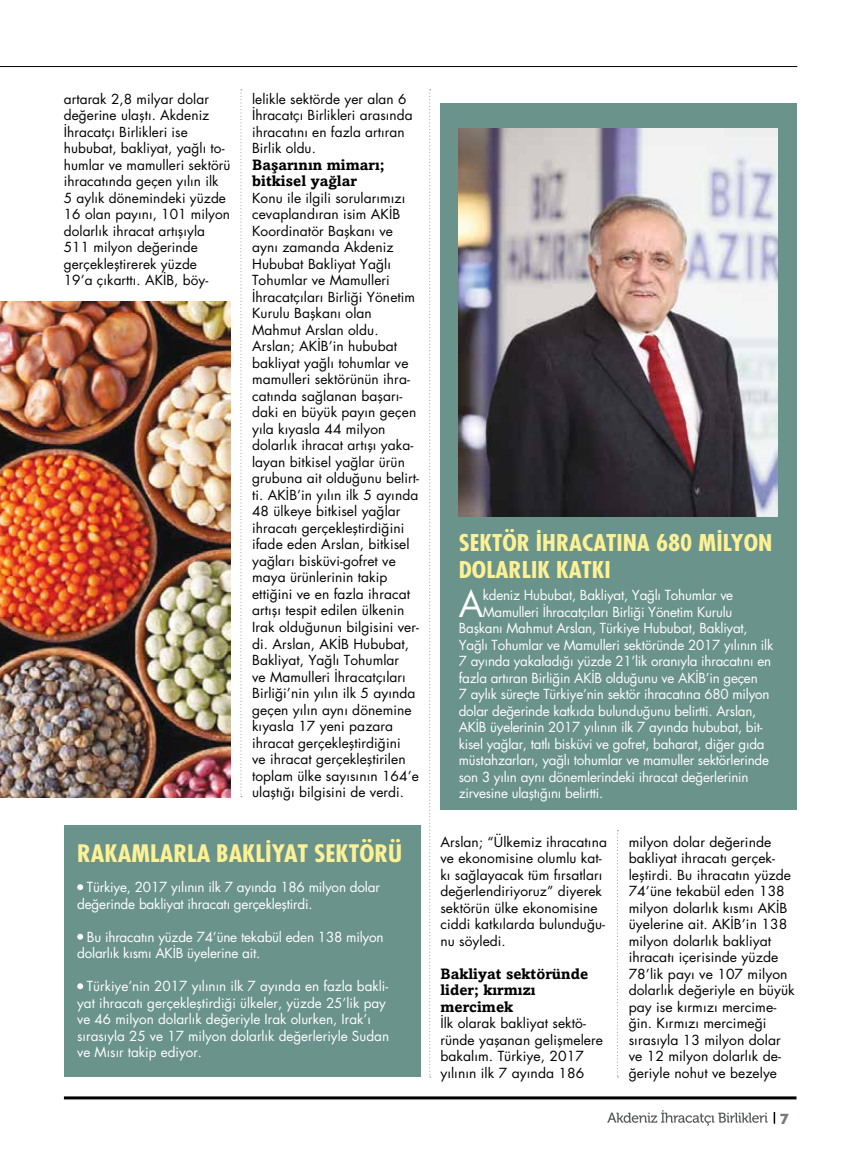
<style>
.page{position:relative;width:851px;height:1149px;background:#fff}
.page>*{position:absolute;margin:0;border:0;box-sizing:border-box;transform-origin:0 0}
.t1{font:35.4px "Futura Bookm";color:#fff}
.t2{font:23.4px "Futura Cond Bold Tr";color:#fdf195;scale:1.1 1}
.t3{font:22.5px/27px "Futura Cond Bold Tr";color:#fdf195;scale:1.1 1}
.t4{font:15px/16.5px "Amasis MT Bold";letter-spacing:.005em;color:#000}
.t5{font:15px "Neutra Disp Titling";color:#77787b}
.t6{font:13.5px/16.5px "Futura Bookm";letter-spacing:.005em;color:#000}
.t7{font:13.5px/16.5px "Futura Bookm";letter-spacing:-.015em;color:#fff}
</style>
<div class="page">
<hr style="left:64px;top:1096px;width:732px;height:3px;background:#000">
<hr style="left:0;top:66px;width:797px;height:1px;background:#000">
<svg style="left:773px;top:1112px;width:2px;height:11px"></svg>
<svg style="left:607px;top:1110px;width:160px;height:15px"></svg>
<svg style="left:617px;top:830px;width:1px;height:247px"></svg>
<svg style="left:429px;top:89px;width:1px;height:988px"></svg>
<svg style="left:240px;top:89px;width:2px;height:706px"></svg>
<img style="left:0;top:302px;width:231px;height:494px">
<div style="left:440px;top:104px;width:356px;height:705px;background:#6a938b"></div>
<img style="left:458px;top:129px;width:319px;height:387px">
<div style="left:64px;top:824px;width:356px;height:251px;background:#6a938b"></div>
<svg style="left:77px;top:884px;width:6px;height:5px"></svg>
<svg style="left:77px;top:933px;width:6px;height:6px"></svg>
<svg style="left:77px;top:983px;width:6px;height:5px"></svg>
<p class="t6" style="left:64px;top:90px;width:168px">artarak 2,8 milyar dolar değerine ulaştı. Akdeniz<br>İhracatçı Birlikleri ise hububat, bakliyat, yağlı to&shy;humlar ve mamulleri sektörü ihracatında geçen yılın ilk<br>5 aylık dönemindeki yüzde<br>16 olan payını, 101 milyon dolarlık ihracat artışıyla<br>511 milyon değerinde gerçekleştirerek yüzde<br>19’a çıkarttı. AKİB, böy-</p>
<p class="t6" style="left:252px;top:90px;width:162px">lelikle sektörde yer alan 6<br>İhracatçı Birlikleri arasında ihracatını en fazla artıran<br>Birlik oldu.</p>
<p class="t4" style="left:252px;top:156px;width:134px">Başarının mimarı; bitkisel yağlar</p>
<p class="t6" style="left:252px;top:189px;width:168px">Konu ile ilgili sorularımızı cevaplandıran isim AKİB<br>Koordinatör Başkanı ve aynı zamanda Akdeniz<br>Hububat Bakliyat Yağlı<br>Tohumlar ve Mamulleri<br>İhracatçıları Birliği Yönetim<br>Kurulu Başkanı olan<br>Mahmut Arslan oldu.<br>Arslan; AKİB’in hububat bakliyat yağlı tohumlar ve mamulleri sektörünün ihra&shy;catında sağlanan başarı&shy;daki en büyük payın geçen yıla kıyasla 44 milyon dolarlık ihracat artışı yaka&shy;layan bitkisel yağlar ürün grubuna ait olduğunu belirt&shy;ti. AKİB’in yılın ilk 5 ayında<br>48 ülkeye bitkisel yağlar ihracatı gerçekleştirdiğini ifade eden Arslan, bitkisel yağları bisküvi-gofret ve maya ürünlerinin takip ettiğini ve en fazla ihracat artışı tespit edilen ülkenin<br>Irak olduğunun bilgisini ver&shy;di. Arslan, AKİB Hububat,<br>Bakliyat, Yağlı Tohumlar<br>ve Mamulleri İhracatçıları<br>Birliği’nin yılın ilk 5 ayında geçen yılın aynı dönemine kıyasla 17 yeni pazara ihracat gerçekleştirdiğini<br>ve ihracat gerçekleştirilen toplam ülke sayısının 164’e ulaştığı bilgisini de verdi.</p>
<h3 class="t3" style="left:458px;top:529px;width:286px">SEKTÖR IH RACATINA 680 MILYON<br>DOLARLIK KATKI</h3>
<h1 class="t1" style="left:458px;top:579px;width:26px">A</h1>
<p class="t7" style="left:482px;top:586px;width:252px">kdeniz Hububat, Bakliyat, Yağlı Tohumlar ve</p>
<p class="t7" style="left:482px;top:603px;width:251px">Mamulleri İhracatçıları Birliği Yönetim Kurulu</p>
<p class="t7" style="left:458px;top:619px;width:290px">Başkanı Mahmut Arslan, Türkiye Hububat, Bakliyat,</p>
<p class="t7" style="left:458px;top:636px;width:316px">Yağlı Tohumlar ve Mamulleri sektöründe 2017 yılının ilk</p>
<p class="t7" style="left:458px;top:652px;width:314px">7 ayında yakaladığı yüzde 21’lik oranıyla ihracatını en</p>
<p class="t7" style="left:458px;top:669px;width:300px">fazla artıran Birliğin AKİB olduğunu ve AKİB’in geçen</p>
<p class="t7" style="left:458px;top:685px;width:312px">7 aylık süreçte Türkiye’nin sektör ihracatına 680 milyon</p>
<p class="t7" style="left:458px;top:702px;width:299px">dolar değerinde katkıda bulunduğunu belirtti. Arslan,</p>
<p class="t7" style="left:458px;top:718px;width:305px">AKİB üyelerinin 2017 yılının ilk 7 ayında hububat, bit-</p>
<p class="t7" style="left:458px;top:735px;width:307px">kisel yağlar, tatlı bisküvi ve gofret, baharat, diğer gıda</p>
<p class="t7" style="left:458px;top:751px;width:311px">müstahzarları, yağlı tohumlar ve mamuller sektörlerinde</p>
<p class="t7" style="left:458px;top:768px;width:291px">son 3 yılın aynı dönemlerindeki ihracat değerlerinin</p>
<p class="t7" style="left:458px;top:784px;width:146px">zirvesine ulaştığını belirtti.</p>
<h2 class="t2" style="left:77px;top:838px;width:13px">RAKA</h2>
<h2 class="t2" style="left:131px;top:838px;width:248px">MLARLA BAKLIYAT SEKTÖRÜ</h2>
<p class="t6" style="left:440px;top:833px;width:168px">Arslan; “Ülkemiz ihracatına ve ekonomisine olumlu kat&shy;kı sağlayacak tüm fırsatları değerlendiriyoruz” diyerek sektörün ülke ekonomisine ciddi katkılarda bulunduğu&shy;nu söyledi.</p>
<p class="t4" style="left:440px;top:964px;width:149px">Bakliyat sektöründe lider; kırmızı mercimek</p>
<p class="t6" style="left:440px;top:1014px;width:164px">İlk olarak bakliyat sektö&shy;ründe yaşanan gelişmelere bakalım. Türkiye, 2017 yılının ilk 7 ayında 186</p>
<p class="t7" style="left:77px;top:878px;width:304px;text-indent:10px">Türkiye, 2017 yılının ilk 7 ayında 186 milyon dolar değerinde bakliyat ihracatı gerçekleştirdi.</p>
<p class="t7" style="left:77px;top:928px;width:308px;text-indent:10px">Bu ihracatın yüzde 74’üne tekabül eden 138 milyon dolarlık kısmı AKİB üyelerine ait.</p>
<p class="t7" style="left:77px;top:977px;width:313px;text-indent:10px">Türkiye’nin 2017 yılının ilk 7 ayında en fazla bakli&shy;yat ihracatı gerçekleştirdiği ülkeler, yüzde 25’lik pay ve 46 milyon dolarlık değeriyle Irak olurken, Irak’ı sırasıyla 25 ve 17 milyon dolarlık değerleriyle Sudan ve Mısır takip ediyor.</p>
<p class="t6" style="left:628px;top:833px;width:168px">milyon dolar değerinde bakliyat ihracatı gerçek&shy;leştirdi. Bu ihracatın yüzde<br>74’üne tekabül eden 138 milyon dolarlık kısmı AKİB üyelerine ait. AKİB’in 138 milyon dolarlık bakliyat ihracatı içerisinde yüzde<br>78’lik payı ve 107 milyon dolarlık değeriyle en büyük pay ise kırmızı mercime&shy;ğin. Kırmızı mercimeği sırasıyla 13 milyon dolar ve 12 milyon dolarlık de&shy;ğeriyle nohut ve bezelye</p>
<p class="t5" style="left:780px;top:1108px;width:10px">7</p>
</div>
